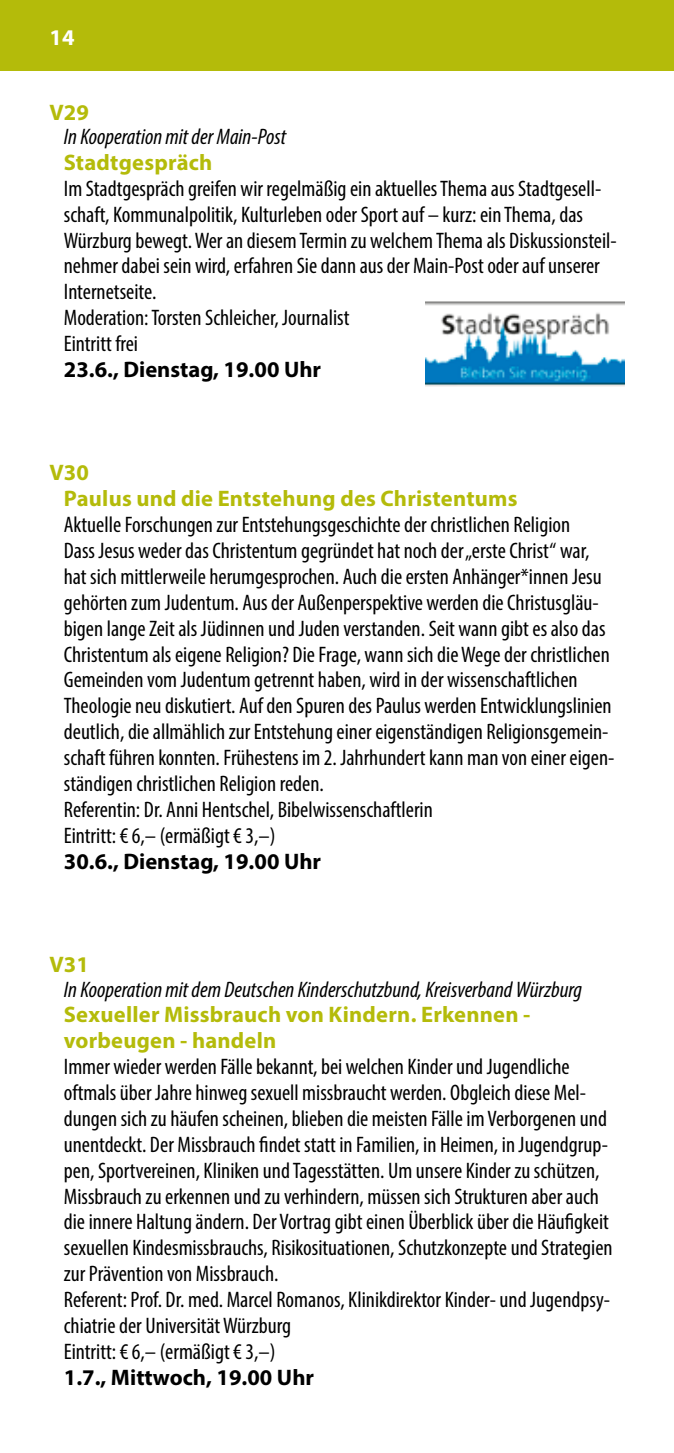
<style>
.page{position:relative;width:674px;height:1453px;background:#fff}
.page>*{position:absolute;margin:0;border:0;box-sizing:border-box;transform-origin:0 0}
.t1{font:condensed 22.5px/26px "Myriad Pro";color:#000}
.t2{font:700 22.5px/25.8px "Myriad Pro";letter-spacing:.01em;color:#b4bb0a}
.t3{font:italic condensed 22.5px "Myriad Pro";color:#000}
.t4{font:700 22.5px "Myriad Pro";color:#000}
.t5{font:700 22.5px "Myriad Pro";color:#fff}
</style>
<div class="page">
<div style="left:0;top:0;width:673px;height:71px;background:#b4bb0a"></div>
<img style="left:425px;top:301px;width:199px;height:86px">
<p class="t5" style="left:50px;top:23px;width:26px">14</p>
<p class="t2" style="left:50px;top:98px;width:41px">V29</p>
<p class="t3" style="left:64px;top:123px;width:224px">In Kooperation mit der Main-Post</p>
<p class="t2" style="left:64px;top:149px;width:150px">Stadtgespräch</p>
<p class="t1" style="left:64px;top:175px;width:554px">Im Stadtgespräch greifen wir regelmäßig ein aktuelles Thema aus Stadtgesell&shy;schaft, Kommunalpolitik, Kulturleben oder Sport auf – kurz: ein Thema, das Würzburg bewegt. Wer an diesem Termin zu welchem Thema als Diskussionsteil&shy;nehmer dabei sein wird, erfahren Sie dann aus der Main-Post oder auf unserer Internetseite.<br>Moderation: Torsten Schleicher, Journalist<br>Eintritt frei</p>
<p class="t4" style="left:64px;top:355px;width:259px">23.6., Dienstag, 19.00 Uhr</p>
<p class="t2" style="left:64px;top:459px;width:455px;text-indent:-14px">V30<br>Paulus und die Entstehung des Christentums</p>
<p class="t1" style="left:64px;top:512px;width:551px">Aktuelle Forschungen zur Entstehungsgeschichte der christlichen Religion<br>Dass Jesus weder das Christentum gegründet hat noch der „erste Christ“ war, hat sich mittlerweile herumgesprochen. Auch die ersten Anhänger*innen Jesu gehörten zum Judentum. Aus der Außenperspektive werden die Christusgläu&shy;bigen lange Zeit als Jüdinnen und Juden verstanden. Seit wann gibt es also das Christentum als eigene Religion? Die Frage, wann sich die Wege der christlichen Gemeinden vom Judentum getrennt haben, wird in der wissenschaftlichen Theologie neu diskutiert. Auf den Spuren des Paulus werden Entwicklungslinien deutlich, die allmählich zur Entstehung einer eigenständigen Religionsgemein&shy;schaft führen konnten. Frühestens im 2. Jahrhundert kann man von einer eigen&shy;ständigen christlichen Religion reden.<br>Referentin: Dr. Anni Hentschel, Bibelwissenschaftlerin<br>Eintritt: € 6,– (ermäßigt € 3,–)</p>
<p class="t4" style="left:64px;top:846px;width:259px">30.6., Dienstag, 19.00 Uhr</p>
<p class="t2" style="left:50px;top:951px;width:41px">V31</p>
<p class="t3" style="left:64px;top:975px;width:519px">In Kooperation mit dem Deutschen Kinderschutzbund, Kreisverband Würzburg</p>
<p class="t2" style="left:64px;top:1001px;width:468px">Sexueller Missbrauch von Kindern. Erkennen - vorbeugen - handeln</p>
<p class="t1" style="left:64px;top:1053px;width:550px">Immer wieder werden Fälle bekannt, bei welchen Kinder und Jugendliche oftmals über Jahre hinweg sexuell missbraucht werden. Obgleich diese Mel&shy;dungen sich zu häufen scheinen, blieben die meisten Fälle im Verborgenen und unentdeckt. Der Missbrauch findet statt in Familien, in Heimen, in Jugendgrup&shy;pen, Sportvereinen, Kliniken und Tagesstätten. Um unsere Kinder zu schützen, Missbrauch zu erkennen und zu verhindern, müssen sich Strukturen aber auch die innere Haltung ändern. Der Vortrag gibt einen Überblick über die Häufigkeit sexuellen Kindesmissbrauchs, Risikosituationen, Schutzkonzepte und Strategien zur Prävention von Missbrauch.<br>Referent: Prof. Dr. med. Marcel Romanos, Klinikdirektor Kinder- und Jugendpsy&shy;chiatrie der Universität Würzburg<br>Eintritt: € 6,– (ermäßigt € 3,–)</p>
<p class="t4" style="left:64px;top:1362px;width:251px">1.7., Mittwoch, 19.00 Uhr</p>
</div>
